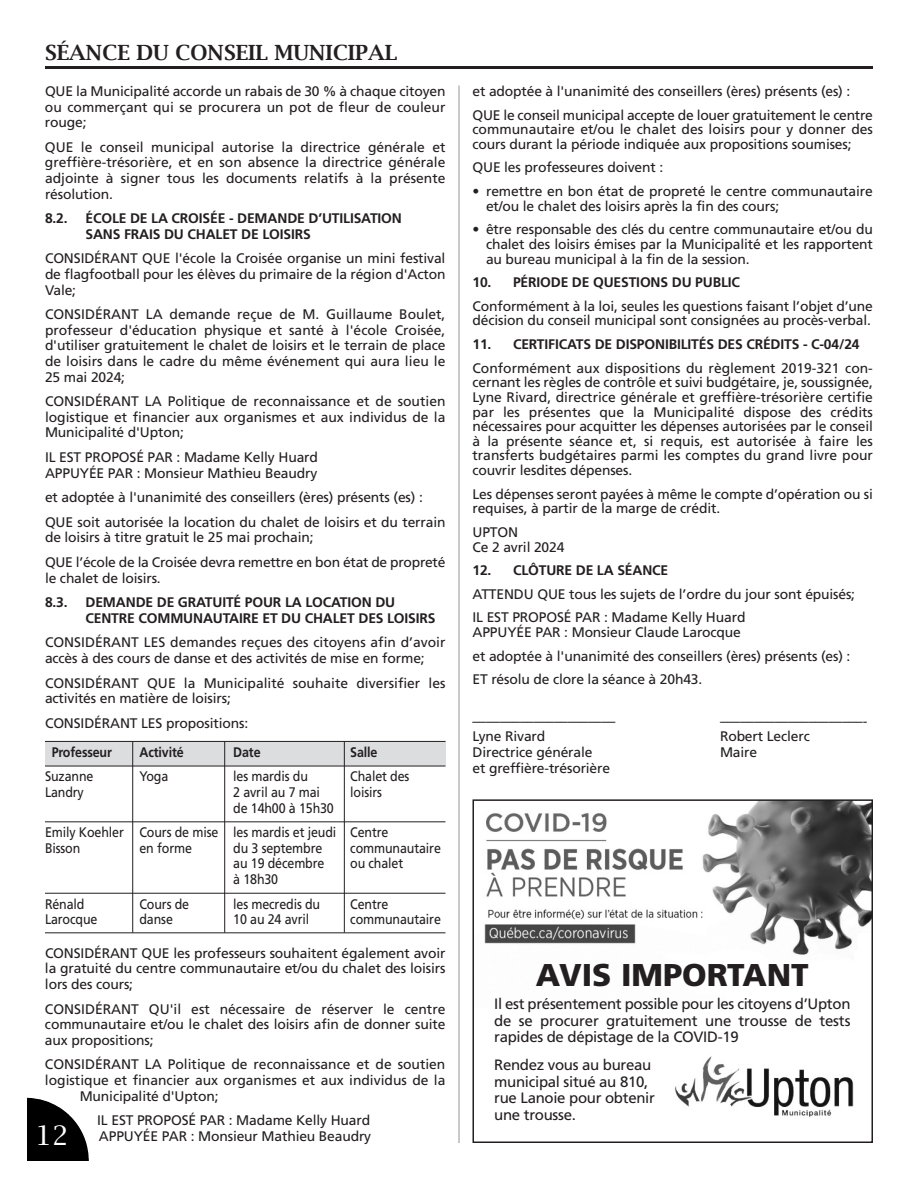
<style>
.page{position:relative;width:918px;height:1188px;background:#fff}
.page>*{position:absolute;margin:0;border:0;box-sizing:border-box;transform-origin:0 0}
.t1{font:900 31.5px "Frutiger";color:#231f20}
.t2{font:600 21px "Lucida Bright";color:#231f20}
.t3{font:15px/16.5px "Frutiger";letter-spacing:-.02em;color:#231f20;text-align:justify}
.t4{font:13.8px/15.6px "Frutiger";letter-spacing:-.01em;color:#231f20}
.t5{font:13.8px/24.6px "Frutiger";letter-spacing:-.01em;color:#231f20;scale:.9 1}
.t6{font:700 13.8px/15.6px "Frutiger";letter-spacing:-.01em;color:#231f20}
.t7{font:700 13.8px "Frutiger";letter-spacing:-.01em;color:#231f20;scale:.9 1}
.s1{font-family:"Lucida Bright";font-size:27px;color:#fff}
</style>
<div class="page">
<div style="left:45px;top:741px;width:401px;height:25px;background:#dcdddf"></div>
<hr style="left:45px;top:741px;width:401px;height:1px;background:#231f20">
<hr style="left:45px;top:766px;width:401px;height:1px;background:#231f20">
<hr style="left:45px;top:821px;width:401px;height:1px;background:#231f20">
<hr style="left:45px;top:893px;width:401px;height:1px;background:#231f20">
<hr style="left:45px;top:932px;width:401px;height:1px;background:#231f20">
<img style="left:27px;top:1098px;width:62px;height:63px">
<hr style="left:459px;top:86px;width:1px;height:1057px;background:#939598">
<hr style="left:45px;top:66px;width:828px;height:3px;background:#231f20">
<hr style="left:132px;top:741px;width:1px;height:192px;background:#231f20">
<hr style="left:224px;top:741px;width:1px;height:192px;background:#231f20">
<hr style="left:344px;top:741px;width:1px;height:192px;background:#231f20">
<img style="left:484px;top:802px;width:386px;height:153px">
<div style="left:472px;top:799px;width:401px;height:344px;border:2px solid #231f20"></div>
<img style="left:674px;top:1056px;width:180px;height:61px">
<h2 class="t2" style="left:45px;top:39px;width:354px">SéANCE DU CONSEIL MUNICIPAL</h2>
<p class="t4" style="left:45px;top:84px;width:402px;text-align:justify">QUE la Municipalité accorde un rabais de 30 % à chaque citoyen ou commerçant qui se procurera un pot de fleur de couleur rouge;</p>
<p class="t4" style="left:45px;top:140px;width:402px;text-align:justify">QUE le conseil municipal autorise la directrice générale et greffière-trésorière, et en son absence la directrice générale adjointe à signer tous les documents relatifs à la présente résolution.</p>
<p class="t6" style="left:45px;top:212px;width:24px">8.2.</p>
<p class="t6" style="left:86px;top:212px;width:318px">ÉCOLE DE LA CROISÉE - DEMANDE D’UTILISATION<br>SANS FRAIS DU CHALET DE LOISIRS</p>
<p class="t4" style="left:45px;top:252px;width:402px;text-align:justify">CONSIDÉRANT QUE l'école la Croisée organise un mini festival de flagfootball pour les élèves du primaire de la région d'Acton Vale;</p>
<p class="t4" style="left:45px;top:308px;width:402px;text-align:justify">CONSIDÉRANT LA demande reçue de M. Guillaume Boulet, professeur d'éducation physique et santé à l'école Croisée, d'utiliser gratuitement le chalet de loisirs et le terrain de place de loisirs dans le cadre du même événement qui aura lieu le 25 mai 2024;</p>
<p class="t4" style="left:45px;top:395px;width:402px;text-align:justify">CONSIDÉRANT LA Politique de reconnaissance et de soutien logistique et financier aux organismes et aux individus de la Municipalité d'Upton;</p>
<p class="t4" style="left:45px;top:450px;width:274px">IL EST PROPOSÉ PAR : Madame Kelly Huard<br>APPUYÉE PAR : Monsieur Mathieu Beaudry</p>
<p class="t4" style="left:45px;top:486px;width:402px;line-height:24.6px">et adoptée à l'unanimité des conseillers (ères) présents (es) :<br>QUE soit autorisée la location du chalet de loisirs et du terrain</p>
<p class="t4" style="left:45px;top:526px;width:402px;line-height:24.6px">de loisirs à titre gratuit le 25 mai prochain;<br>QUE l’école de la Croisée devra remettre en bon état de propreté</p>
<p class="t4" style="left:45px;top:571px;width:117px">le chalet de loisirs.</p>
<p class="t6" style="left:45px;top:596px;width:24px">8.3.</p>
<p class="t6" style="left:86px;top:596px;width:352px">DEMANDE DE GRATUITÉ POUR LA LOCATION DU<br>CENTRE COMMUNAUTAIRE ET DU CHALET DES LOISIRS</p>
<p class="t4" style="left:45px;top:636px;width:402px">CONSIDÉRANT LES demandes reçues des citoyens afin d’avoir accès à des cours de danse et des activités de mise en forme;</p>
<p class="t4" style="left:45px;top:676px;width:402px">CONSIDÉRANT QUE la Municipalité souhaite diversifier les activités en matière de loisirs;</p>
<p class="t4" style="left:45px;top:716px;width:205px">CONSIDÉRANT LES propositions:</p>
<p class="t7" style="left:52px;top:746px;width:69px">Professeur</p>
<p class="t7" style="left:140px;top:746px;width:51px">Activité</p>
<p class="t7" style="left:233px;top:746px;width:32px">Date</p>
<p class="t7" style="left:350px;top:746px;width:32px">Salle</p>
<p class="t5" style="left:45px;top:765px;width:55px">Suzanne</p>
<p class="t5" style="left:140px;top:765px;width:34px">Yoga</p>
<p class="t5" style="left:233px;top:765px;width:85px">les mardis du</p>
<p class="t5" style="left:350px;top:765px;width:67px">Chalet des</p>
<p class="t5" style="left:45px;top:781px;width:45px">Landry</p>
<p class="t5" style="left:233px;top:781px;width:98px">2 avril au 7 mai</p>
<p class="t5" style="left:350px;top:781px;width:37px">loisirs</p>
<p class="t5" style="left:45px;top:797px;width:383px;text-indent:188px">de 14h00 à 15h30<br>Emily Koehler Cours de mise les mardis et jeudi Centre</p>
<p class="t5" style="left:45px;top:837px;width:41px">Bisson</p>
<p class="t5" style="left:140px;top:837px;width:60px">en forme</p>
<p class="t5" style="left:233px;top:837px;width:101px">du 3 septembre</p>
<p class="t5" style="left:350px;top:837px;width:102px">communautaire</p>
<p class="t5" style="left:233px;top:852px;width:103px">au 19 décembre</p>
<p class="t5" style="left:350px;top:852px;width:60px">ou chalet</p>
<p class="t5" style="left:233px;top:868px;width:51px">à 18h30</p>
<p class="t5" style="left:45px;top:893px;width:45px">Rénald</p>
<p class="t5" style="left:140px;top:893px;width:57px">Cours de</p>
<p class="t5" style="left:233px;top:893px;width:98px">les mecredis du</p>
<p class="t5" style="left:350px;top:893px;width:44px">Centre</p>
<p class="t5" style="left:45px;top:908px;width:60px">Larocque</p>
<p class="t5" style="left:140px;top:908px;width:39px">danse</p>
<p class="t5" style="left:233px;top:908px;width:86px">10 au 24 avril</p>
<p class="t5" style="left:350px;top:908px;width:102px">communautaire</p>
<p class="t4" style="left:45px;top:946px;width:402px;text-align:justify">CONSIDÉRANT QUE les professeurs souhaitent également avoir la gratuité du centre communautaire et/ou du chalet des loisirs lors des cours;</p>
<p class="t4" style="left:45px;top:1002px;width:402px;text-align:justify">CONSIDÉRANT QU'il est nécessaire de réserver le centre communautaire et/ou le chalet des loisirs afin de donner suite aux propositions;</p>
<p class="t4" style="left:45px;top:1058px;width:402px">CONSIDÉRANT LA Politique de reconnaissance et de soutien</p>
<p class="t4" style="left:45px;top:1073px;width:402px">logistique et financier aux organismes et aux individus de la</p>
<p class="t4" style="left:80px;top:1089px;width:140px">Municipalité d'Upton;</p>
<p class="t4" style="left:36px;top:1114px;width:337px;text-align:right">IL EST PROPOSÉ PAR : Madame Kelly Huard<br><span class="s1">12</span> APPUYÉE PAR : Monsieur Mathieu Beaudry</p>
<p class="t4" style="left:472px;top:80px;width:402px;line-height:23.7px">et adoptée à l'unanimité des conseillers (ères) présents (es) :<br>QUE le conseil municipal accepte de louer gratuitement le centre</p>
<p class="t4" style="left:473px;top:123px;width:402px;line-height:14.7px">communautaire et/ou le chalet des loisirs pour y donner des cours durant la période indiquée aux propositions soumises;</p>
<p class="t4" style="left:473px;top:161px;width:192px">QUE les professeures doivent :</p>
<p class="t4" style="left:486px;top:185px;width:389px;line-height:14.5px;text-indent:-13px">• remettre en bon état de propreté le centre communautaire et/ou le chalet des loisirs après la fin des cours;</p>
<p class="t4" style="left:486px;top:223px;width:389px;line-height:14.5px;text-align:justify;text-indent:-14px">• être responsable des clés du centre communautaire et/ou du chalet des loisirs émises par la Municipalité et les rapportent au bureau municipal à la fin de la session.</p>
<p class="t6" style="left:473px;top:276px;width:269px">10. PÉRIODE DE QUESTIONS DU PUBLIC</p>
<p class="t4" style="left:473px;top:300px;width:402px;line-height:14.5px">Conformément à la loi, seules les questions faisant l’objet d’une décision du conseil municipal sont consignées au procès-verbal.</p>
<p class="t6" style="left:473px;top:338px;width:389px">11. CERTIFICATS DE DISPONIBILITÉS DES CRÉDITS - C-04/24</p>
<p class="t4" style="left:473px;top:362px;width:402px;line-height:14.5px;text-align:justify">Conformément aux dispositions du règlement 2019-321 con&shy;cernant les règles de contrôle et suivi budgétaire, je, soussignée, Lyne Rivard, directrice générale et greffière-trésorière certifie par les présentes que la Municipalité dispose des crédits nécessaires pour acquitter les dépenses autorisées par le conseil à la présente séance et, si requis, est autorisée à faire les transferts budgétaires parmi les comptes du grand livre pour couvrir lesdites dépenses.</p>
<p class="t4" style="left:473px;top:488px;width:402px;line-height:14.5px">Les dépenses seront payées à même le compte d’opération ou si requises, à partir de la marge de crédit.</p>
<p class="t4" style="left:473px;top:526px;width:93px;line-height:14.5px">UPTON<br>Ce 2 avril 2024</p>
<p class="t6" style="left:473px;top:564px;width:197px">12. CLÔTURE DE LA SÉANCE</p>
<p class="t4" style="left:473px;top:583px;width:384px;line-height:23.7px">ATTENDU QUE tous les sujets de l’ordre du jour sont épuisés;<br>IL EST PROPOSÉ PAR : Madame Kelly Huard</p>
<p class="t4" style="left:473px;top:622px;width:379px;line-height:23.5px">APPUYÉE PAR : Monsieur Claude Larocque<br>et adoptée à l'unanimité des conseillers (ères) présents (es) :<br>ET résolu de clore la séance à 20h43.</p>
<p class="t4" style="left:473px;top:714px;width:144px">–––––––––––––––––––––</p>
<p class="t4" style="left:720px;top:714px;width:149px">–––––––––––––––––––––-</p>
<p class="t4" style="left:473px;top:729px;width:74px">Lyne Rivard</p>
<p class="t4" style="left:720px;top:729px;width:91px">Robert Leclerc</p>
<p class="t4" style="left:473px;top:745px;width:121px">Directrice générale</p>
<p class="t4" style="left:720px;top:745px;width:39px">Maire</p>
<p class="t4" style="left:473px;top:761px;width:139px">et greffière-trésorière</p>
<h1 class="t1" style="left:536px;top:962px;width:274px">AVIS IMPORTANT</h1>
<p class="t3" style="left:494px;top:997px;width:358px">Il est présentement possible pour les citoyens d’Upton de se procurer gratuitement une trousse de tests rapides de dépistage de la COVID-19</p>
<p class="t3" style="left:494px;top:1058px;width:162px;text-align:left">Rendez vous au bureau municipal situé au 810, rue Lanoie pour obtenir une trousse.</p>
</div>
